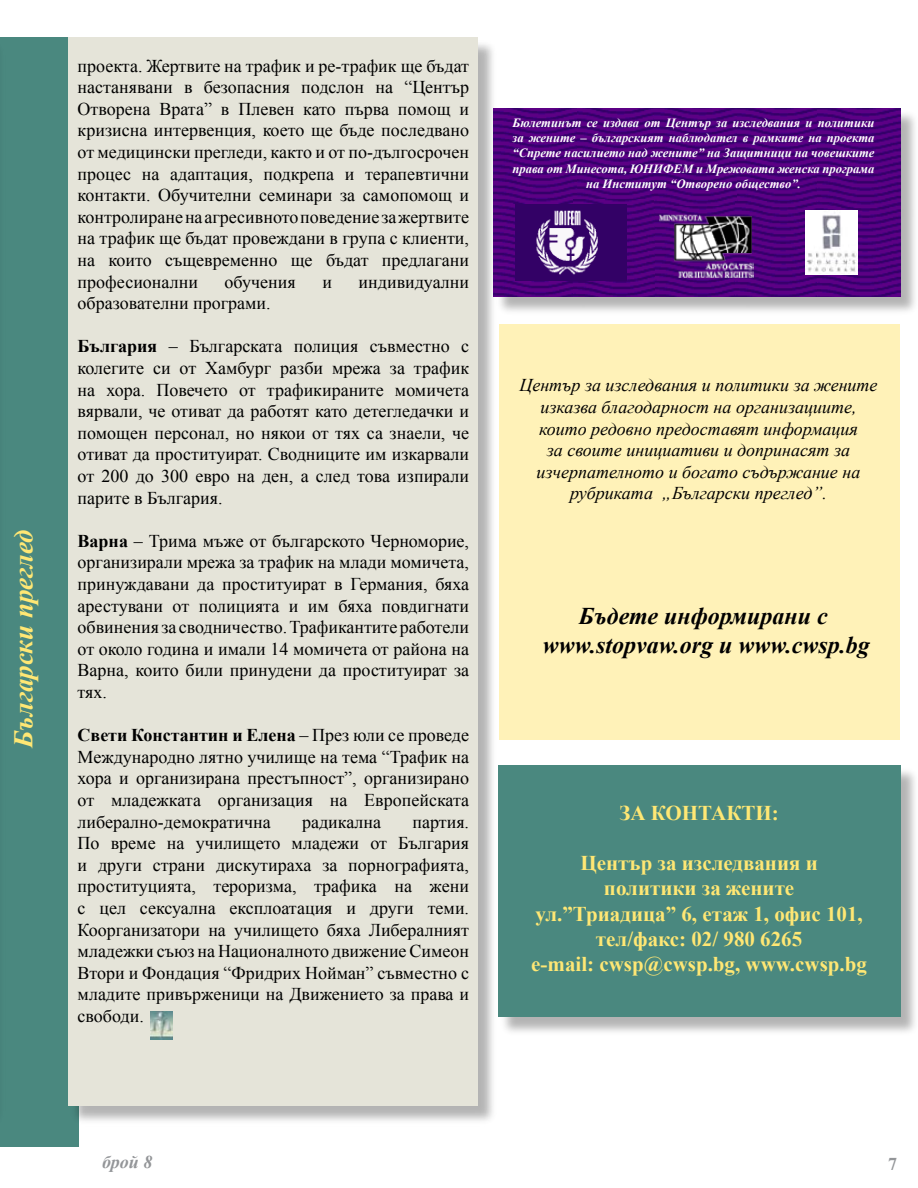
<style>
.page{position:relative;width:918px;height:1188px;background:#fff}
.page>*{position:absolute;margin:0;border:0;box-sizing:border-box;transform-origin:0 0}
.t1{font:italic 700 27px "Times New Roman";color:#ffe774}
.t2{font:italic 700 24px/28.8px "Times New Roman";color:#000;text-align:center}
.t3{font:700 21px/25.2px "Times New Roman";color:#ffe774;text-align:center}
.t4{font:18px/21.6px "Times New Roman";color:#000;text-align:justify}
.t5{font:italic 18px/21.6px "Times New Roman";color:#000;text-align:center}
.t6{font:italic 700 18px "Times New Roman";color:#939598}
.t7{font:italic 700 12.6px/15.1px "Times New Roman";color:#fff;text-align:center}
.s1{font-weight:700}
</style>
<div class="page">
<div style="left:0;top:38px;width:80px;height:1110px;background:#4a887f"></div>
<div style="left:69px;top:38px;width:430px;height:1088px;background:#000;opacity:.3"></div>
<div style="left:69px;top:38px;width:409px;height:1068px;background:#e5e4d9"></div>
<img style="left:151px;top:1011px;width:22px;height:29px">
<div style="left:500px;top:324px;width:400px;height:416px;background:#fff2b8"></div>
<div style="left:498px;top:766px;width:420px;height:271px;background:#000;opacity:.3"></div>
<div style="left:498px;top:765px;width:402px;height:252px;background:#4a887f"></div>
<div style="left:495px;top:110px;width:423px;height:207px;background:#000;opacity:.3"></div>
<img style="left:494px;top:203px;width:162px;height:94px">
<img style="left:573px;top:108px;width:81px;height:96px">
<img style="left:494px;top:108px;width:82px;height:95px">
<img style="left:656px;top:206px;width:244px;height:91px">
<img style="left:654px;top:108px;width:246px;height:98px">
<img style="left:515px;top:204px;width:112px;height:77px">
<img style="left:657px;top:213px;width:97px;height:65px">
<img style="left:806px;top:211px;width:51px;height:63px">
<h1 class="t1" style="left:4px;top:748px;width:220px;rotate:-90deg">Български преглед</h1>
<p class="t4" style="left:78px;top:54px;width:393px">проекта. Жертвите на трафик и ре-трафик ще бъдат настанявани в безопасния подслон на “Център Отворена Врата” в Плевен като първа помощ и кризисна интервенция, което ще бъде последвано от медицински прегледи, както и от по-дългосрочен процес на адаптация, подкрепа и терапевтични контакти. Обучителни семинари за самопомощ и контролиране на агресивното поведение за жертвите на трафик ще бъдат провеждани в група с клиенти, на които същевременно ще бъдат предлагани професионални</p>
<p class="t4" style="left:225px;top:270px;width:73px">обучения</p>
<p class="t4" style="left:322px;top:270px;width:11px">и</p>
<p class="t4" style="left:359px;top:270px;width:112px">индивидуални</p>
<p class="t4" style="left:78px;top:292px;width:195px">образователни програми.</p>
<p class="t4" style="left:78px;top:335px;width:393px"><span class="s1">България</span> – Българската полиция съвместно с колегите си от Хамбург разби мрежа за трафик на хора. Повечето от трафикираните момичета вярвали, че отиват да работят като детегледачки и помощен персонал, но някои от тях са знаели, че отиват да проституират. Сводниците им изкарвали от 200 до 300 евро на ден, а след това изпирали парите в България.</p>
<p class="t4" style="left:78px;top:530px;width:393px"><span class="s1">Варна</span> – Трима мъже от българското Черноморие, организирали мрежа за трафик на млади момичета, принуждавани да проституират в Германия, бяха арестувани от полицията и им бяха повдигнати обвинения за сводничество. Трафикантите работели от около година и имали 14 момичета от района на Варна, които били принудени да проституират за тях.</p>
<p class="t4" style="left:78px;top:724px;width:393px"><span class="s1">Свети Константин и Елена</span> – През юли се проведе Международно лятно училище на тема “Трафик на хора и организирана престъпност”, организирано от младежката организация на Европейската либерално-демократична</p>
<p class="t4" style="left:78px;top:810px;width:393px;text-indent:335px">партия.<br>По време на училището младежи от България и други страни дискутираха за порнографията, проституцията, тероризма, трафика на жени с цел сексуална експлоатация и други теми.<br>Коорганизатори на училището бяха Либералният младежки съюз на Националното движение Симеон Втори и Фондация “Фридрих Нойман” съвместно с младите привърженици на Движението за права и свободи.</p>
<p class="t4" style="left:302px;top:810px;width:81px">радикална</p>
<p class="t7" style="left:512px;top:115px;width:364px">Бюлетинът се издава от Център за изследвания и политики за жените – българският наблюдател в рамките на проекта “Спрете насилието над жените” на Защитници на човешките права от Минесота, ЮНИФЕМ и Мрежовата женска програма на Институт “Отворено общество”.</p>
<p class="t5" style="left:519px;top:374px;width:360px">Център за изследвания и политики за жените изказва благодарност на организациите, които редовно предоставят информация<br>за своите инициативи и допринасят за изчерпателното и богато съдържание на рубриката „Български преглед”.</p>
<h2 class="t2" style="left:543px;top:601px;width:328px">Бъдете информирани с www.stopvaw.org и www.cwsp.bg</h2>
<p class="t3" style="left:619px;top:800px;width:161px">ЗА КОНТАКТИ:</p>
<p class="t3" style="left:531px;top:850px;width:337px">Център за изследвания и<br>политики за жените ул.”Триадица” 6, етаж 1, офис 101, тел/факс: 02/ 980 6265<br>e-mail: cwsp@cwsp.bg, www.cwsp.bg</p>
<p class="t6" style="left:102px;top:1149px;width:52px">брой 8</p>
</div>
